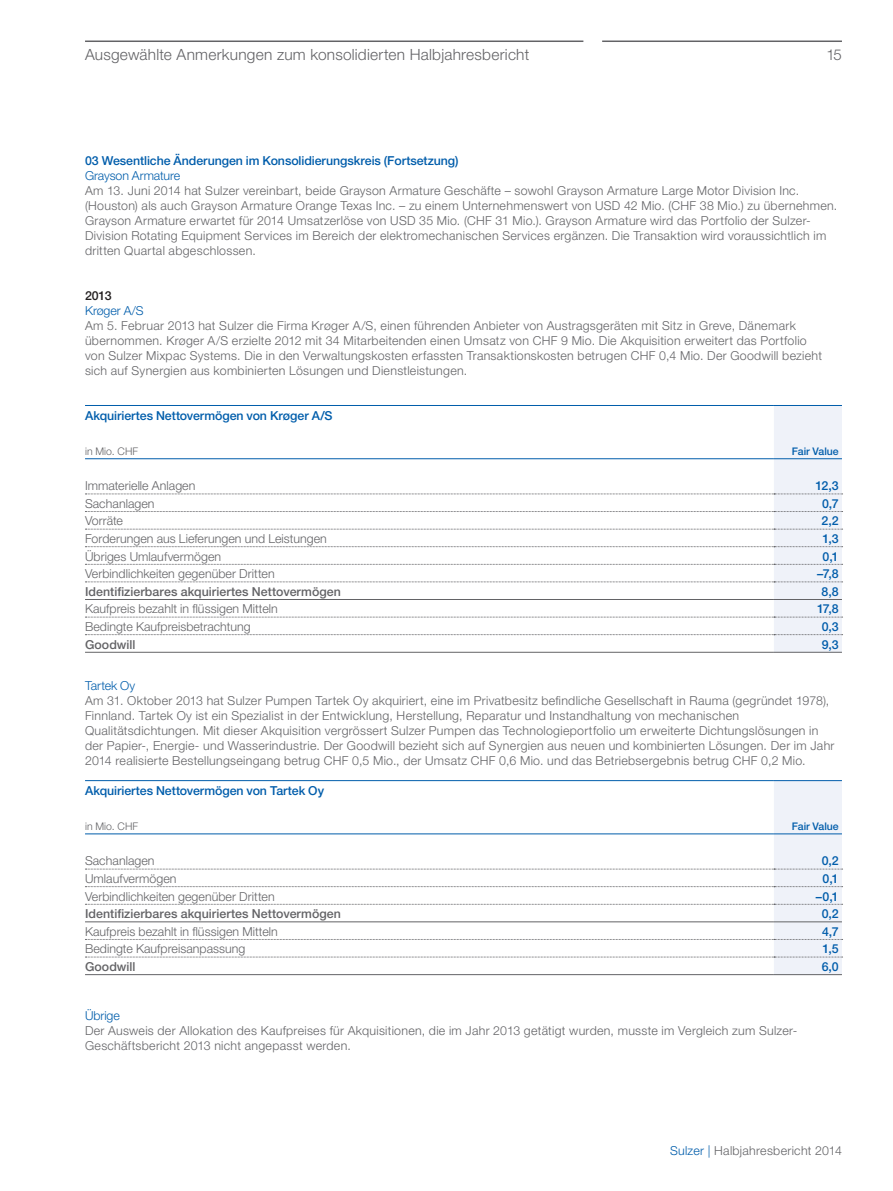
<style>
.page{position:relative;width:893px;height:1191px;background:#fff}
.page>*{position:absolute;margin:0;border:0;box-sizing:border-box;transform-origin:0 0}
.Section_Heading{font:300 15.45px "Helvetica Neue LT Std";letter-spacing:.015em;color:#636366}
.t1{font:300 15px "Helvetica Neue LT Std";color:#636366}
._04_Body_Copy__P{font:300 12.3px/15px "Helvetica Neue LT Std";letter-spacing:.025em;color:#636366}
.DLINE_LIGHT{font:300 12.3px "Helvetica Neue LT Std";letter-spacing:.005em;color:#636366}
.BLINE_GRAY_MEDIUM{font:500 12.3px "Helvetica Neue LT Std";letter-spacing:.005em;color:#636366}
.HEAD_TOP_BLUE{font:500 12.3px "Helvetica Neue LT Std";letter-spacing:-.005em;color:#015dab}
._06_Body_Copy_Headin{font:500 12.3px "Helvetica Neue LT Std";letter-spacing:-.005em;color:#015dab}
.DLINE_LIGHT-2{font:500 12.3px "Helvetica Neue LT Std";color:#015dab}
._06_Body_Copy_Headin-2{font:300 12.3px "Helvetica Neue LT Std";letter-spacing:-.005em;color:#015dab}
.BLINE_GRAY_MEDIUM-2{font:500 12.3px "Helvetica Neue LT Std";color:#015dab}
.TABLE_TAG_FORMAT{font:500 12.3px "Helvetica Neue LT Std";color:#231f20}
.HEAD_BOTTOM_BLUE{font:300 10.5px "Helvetica Neue LT Std";letter-spacing:.01em;color:#636366}
.HEAD_BOTTOM_BLUE-2{font:500 10.5px "Helvetica Neue LT Std";letter-spacing:-.005em;color:#015dab}
.s1{color:#015dab}
</style>
<div class="page">
<hr style="left:85px;top:41px;width:498px;height:1px;background:#636366">
<hr style="left:602px;top:41px;width:240px;height:1px;background:#636366">
<svg style="left:85px;top:405px;width:758px;height:247px"></svg>
<hr style="left:85px;top:599px;width:689px;height:1px;background:#636366">
<hr style="left:774px;top:599px;width:68px;height:1px;background:#636366">
<hr style="left:85px;top:652px;width:689px;height:1px;background:#636366">
<hr style="left:774px;top:652px;width:68px;height:1px;background:#636366">
<svg style="left:85px;top:780px;width:758px;height:194px"></svg>
<hr style="left:85px;top:921px;width:689px;height:1px;background:#636366">
<hr style="left:774px;top:921px;width:68px;height:1px;background:#636366">
<hr style="left:85px;top:974px;width:689px;height:1px;background:#636366">
<hr style="left:774px;top:974px;width:68px;height:1px;background:#636366">
<p class="Section_Heading" style="left:85px;top:45px;width:446px">Ausgewählte Anmerkungen zum konsolidierten Halbjahresbericht</p>
<p class="t1" style="left:826px;top:45px;width:17px">15</p>
<p class="_06_Body_Copy_Headin" style="left:85px;top:153px;width:375px">03 Wesentliche Änderungen im Konsolidierungskreis (Fortsetzung)</p>
<p class="_06_Body_Copy_Headin-2" style="left:85px;top:168px;width:97px">Grayson Armature</p>
<p class="_04_Body_Copy__P" style="left:85px;top:183px;width:754px">Am 13. Juni 2014 hat Sulzer vereinbart, beide Grayson Armature Geschäfte – sowohl Grayson Armature Large Motor Division Inc. (Houston) als auch Grayson Armature Orange Texas Inc. – zu einem Unternehmenswert von USD 42 Mio. (CHF 38 Mio.) zu übernehmen.<br>Grayson Armature erwartet für 2014 Umsatzerlöse von USD 35 Mio. (CHF 31 Mio.). Grayson Armature wird das Portfolio der Sulzer-Division Rotating Equipment Services im Bereich der elektromechanischen Services ergänzen. Die Transaktion wird voraussichtlich im dritten Quartal abgeschlossen.</p>
<p class="TABLE_TAG_FORMAT" style="left:85px;top:288px;width:28px">2013</p>
<p class="_06_Body_Copy_Headin-2" style="left:85px;top:303px;width:60px">Krøger A/S</p>
<p class="_04_Body_Copy__P" style="left:85px;top:318px;width:739px">Am 5. Februar 2013 hat Sulzer die Firma Krøger A/S, einen führenden Anbieter von Austragsgeräten mit Sitz in Greve, Dänemark übernommen. Krøger A/S erzielte 2012 mit 34 Mitarbeitenden einen Umsatz von CHF 9 Mio. Die Akquisition erweitert das Portfolio von Sulzer Mixpac Systems. Die in den Verwaltungskosten erfassten Transaktionskosten betrugen CHF 0,4 Mio. Der Goodwill bezieht sich auf Synergien aus kombinierten Lösungen und Dienstleistungen.</p>
<p class="HEAD_TOP_BLUE" style="left:85px;top:408px;width:249px">Akquiriertes Nettovermögen von Krøger A/S</p>
<p class="HEAD_BOTTOM_BLUE" style="left:85px;top:445px;width:55px">in Mio. CHF</p>
<p class="HEAD_BOTTOM_BLUE-2" style="left:792px;top:445px;width:48px">Fair Value</p>
<p class="DLINE_LIGHT" style="left:85px;top:478px;width:112px">Immaterielle Anlagen</p>
<p class="DLINE_LIGHT-2" style="left:815px;top:478px;width:25px">12,3</p>
<p class="DLINE_LIGHT" style="left:85px;top:496px;width:71px">Sachanlagen</p>
<p class="DLINE_LIGHT-2" style="left:822px;top:496px;width:18px">0,7</p>
<p class="DLINE_LIGHT" style="left:85px;top:513px;width:39px">Vorräte</p>
<p class="DLINE_LIGHT-2" style="left:821px;top:513px;width:19px">2,2</p>
<p class="DLINE_LIGHT" style="left:85px;top:531px;width:243px">Forderungen aus Lieferungen und Leistungen</p>
<p class="DLINE_LIGHT-2" style="left:822px;top:531px;width:18px">1,3</p>
<p class="DLINE_LIGHT" style="left:85px;top:548px;width:138px">Übriges Umlaufvermögen</p>
<p class="DLINE_LIGHT-2" style="left:823px;top:549px;width:18px">0,1</p>
<p class="DLINE_LIGHT" style="left:85px;top:566px;width:191px">Verbindlichkeiten gegenüber Dritten</p>
<p class="DLINE_LIGHT-2" style="left:817px;top:566px;width:23px">–7,8</p>
<p class="BLINE_GRAY_MEDIUM" style="left:85px;top:584px;width:257px">Identifizierbares akquiriertes Nettovermögen</p>
<p class="BLINE_GRAY_MEDIUM-2" style="left:822px;top:584px;width:19px">8,8</p>
<p class="DLINE_LIGHT" style="left:85px;top:601px;width:194px">Kaufpreis bezahlt in flüssigen Mitteln</p>
<p class="DLINE_LIGHT-2" style="left:817px;top:601px;width:23px">17,8</p>
<p class="DLINE_LIGHT" style="left:85px;top:619px;width:167px">Bedingte Kaufpreisbetrachtung</p>
<p class="DLINE_LIGHT-2" style="left:822px;top:619px;width:18px">0,3</p>
<p class="BLINE_GRAY_MEDIUM" style="left:85px;top:637px;width:52px">Goodwill</p>
<p class="BLINE_GRAY_MEDIUM-2" style="left:822px;top:637px;width:18px">9,3</p>
<p class="_06_Body_Copy_Headin-2" style="left:85px;top:678px;width:52px">Tartek Oy</p>
<p class="_04_Body_Copy__P" style="left:85px;top:693px;width:751px">Am 31. Oktober 2013 hat Sulzer Pumpen Tartek Oy akquiriert, eine im Privatbesitz befindliche Gesellschaft in Rauma (gegründet 1978), Finnland. Tartek Oy ist ein Spezialist in der Entwicklung, Herstellung, Reparatur und Instandhaltung von mechanischen Qualitätsdichtungen. Mit dieser Akquisition vergrössert Sulzer Pumpen das Technologieportfolio um erweiterte Dichtungslösungen in der Papier-, Energie- und Wasserindustrie. Der Goodwill bezieht sich auf Synergien aus neuen und kombinierten Lösungen. Der im Jahr 2014 realisierte Bestellungseingang betrug CHF 0,5 Mio., der Umsatz CHF 0,6 Mio. und das Betriebsergebnis betrug CHF 0,2 Mio.</p>
<p class="HEAD_TOP_BLUE" style="left:85px;top:783px;width:241px">Akquiriertes Nettovermögen von Tartek Oy</p>
<p class="HEAD_BOTTOM_BLUE" style="left:85px;top:820px;width:55px">in Mio. CHF</p>
<p class="HEAD_BOTTOM_BLUE-2" style="left:792px;top:820px;width:48px">Fair Value</p>
<p class="DLINE_LIGHT" style="left:85px;top:853px;width:71px">Sachanlagen</p>
<p class="DLINE_LIGHT-2" style="left:822px;top:853px;width:19px">0,2</p>
<p class="DLINE_LIGHT" style="left:85px;top:871px;width:93px">Umlaufvermögen</p>
<p class="DLINE_LIGHT-2" style="left:823px;top:871px;width:18px">0,1</p>
<p class="DLINE_LIGHT" style="left:85px;top:888px;width:191px">Verbindlichkeiten gegenüber Dritten</p>
<p class="DLINE_LIGHT-2" style="left:816px;top:888px;width:24px">–0,1</p>
<p class="BLINE_GRAY_MEDIUM" style="left:85px;top:906px;width:257px">Identifizierbares akquiriertes Nettovermögen</p>
<p class="BLINE_GRAY_MEDIUM-2" style="left:822px;top:906px;width:19px">0,2</p>
<p class="DLINE_LIGHT" style="left:85px;top:923px;width:194px">Kaufpreis bezahlt in flüssigen Mitteln</p>
<p class="DLINE_LIGHT-2" style="left:822px;top:924px;width:18px">4,7</p>
<p class="DLINE_LIGHT" style="left:85px;top:941px;width:162px">Bedingte Kaufpreisanpassung</p>
<p class="DLINE_LIGHT-2" style="left:822px;top:941px;width:18px">1,5</p>
<p class="BLINE_GRAY_MEDIUM" style="left:85px;top:959px;width:52px">Goodwill</p>
<p class="BLINE_GRAY_MEDIUM-2" style="left:822px;top:959px;width:18px">6,0</p>
<p class="_06_Body_Copy_Headin-2" style="left:85px;top:1008px;width:36px">Übrige</p>
<p class="_04_Body_Copy__P" style="left:85px;top:1023px;width:714px">Der Ausweis der Allokation des Kaufpreises für Akquisitionen, die im Jahr 2013 getätigt wurden, musste im Vergleich zum Sulzer-<br>Geschäftsbericht 2013 nicht angepasst werden.</p>
<p class="_04_Body_Copy__P" style="left:670px;top:1143px;width:173px"><span class="s1">Sulzer |</span> Halbjahresbericht 2014</p>
</div>
